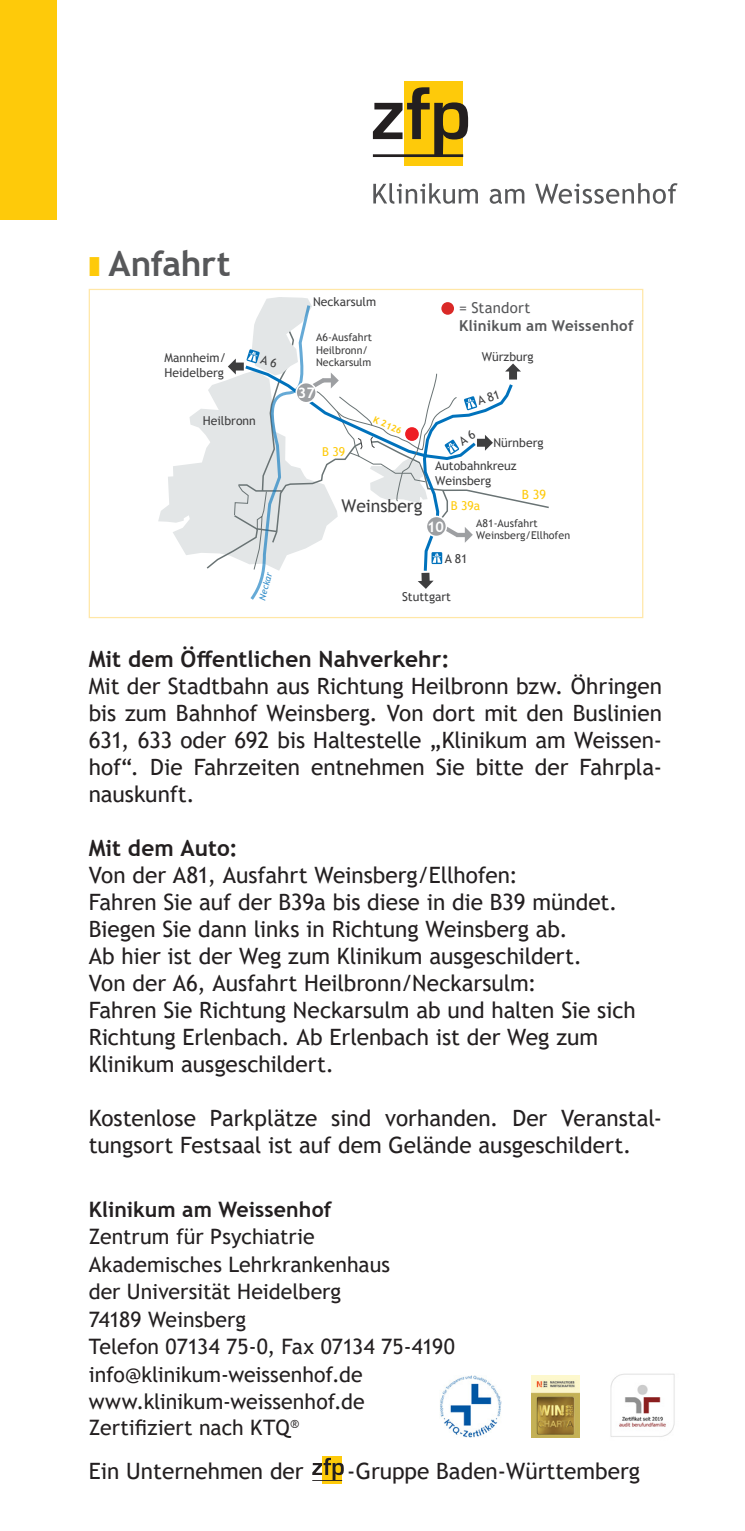
<style>
.page{position:relative;width:745px;height:1531px;background:#fff}
.page>*{position:absolute;margin:0;border:0;box-sizing:border-box;transform-origin:0 0}
.Ueberschrift{font:700 35px "Trebuchet MS";letter-spacing:-.01em;color:#57585a}
.Body_bold{font:22.5px/27px "Trebuchet MS";color:#231f20}
.Body_bold-2{font:700 22.5px "Trebuchet MS";letter-spacing:.005em;color:#231f20}
.Body_bold-3{font:21.25px "Trebuchet MS";color:#231f20}
.Body_bold-4{font:700 21.25px "Trebuchet MS";letter-spacing:.005em;color:#231f20}
.Body{font:21.25px "Trebuchet MS";color:#231f20}
.t1{font:17.5px "Trebuchet MS";color:#3e3e3f}
.Ueberschrift-2{font:700 15px/18px "Trebuchet MS";letter-spacing:.015em;color:#57585a}
.t2{font:700 14.5px "Trebuchet MS";color:#fff}
.t3{font:12.75px "Trebuchet MS";color:#feca0a}
.t4{font:12.25px/14.8px "Trebuchet MS";color:#3e3e3f}
.t5{font:12.25px "Trebuchet MS";color:#feca0a}
.t6{font:10.75px/12.8px "Trebuchet MS";color:#3e3e3f}
.t7{font:italic 9.25px "Trebuchet MS";color:rgb(0 114 188/.8)}
.t8{font:700 9.25px "Trebuchet MS";color:#feca0a}
.s1{font-weight:400}
</style>
<div class="page">
<svg style="left:373px;top:183px;width:304px;height:21px"></svg>
<div style="left:404px;top:81px;width:59px;height:85px;background:#feca0a"></div>
<svg style="left:372px;top:87px;width:96px;height:70px"></svg>
<svg style="left:505px;top:363px;width:15px;height:16px"></svg>
<div style="left:322px;top:1456px;width:20px;height:27px;background:#feca0a"></div>
<svg style="left:312px;top:1458px;width:31px;height:23px"></svg>
<div style="left:0;top:0;width:57px;height:220px;background:#feca0a"></div>
<img style="left:610px;top:1373px;width:65px;height:64px">
<img style="left:440px;top:1375px;width:61px;height:63px">
<img style="left:531px;top:1375px;width:48px;height:62px">
<svg style="left:158px;top:297px;width:340px;height:303px"></svg>
<p class="Ueberschrift" style="left:108px;top:241px;width:124px">Anfahrt</p>
<p class="t4" style="left:164px;top:350px;width:63px">Mannheim/<br>Heidelberg</p>
<p class="t4" style="left:203px;top:413px;width:54px">Heilbronn</p>
<p class="t7" style="left:256px;top:599px;width:30px;rotate:-75deg">Neckar</p>
<p class="t4" style="left:313px;top:294px;width:64px">Neckarsulm</p>
<p class="t6" style="left:316px;top:331px;width:57px">A6-Ausfahrt<br>Heilbronn/<br>Neckarsulm</p>
<p class="t2" style="left:298px;top:384px;width:18px">37</p>
<p class="t5" style="left:322px;top:444px;width:25px">B 39</p>
<p class="t8" style="left:376px;top:414px;width:31px;rotate:23deg">K 2126</p>
<p class="t1" style="left:341px;top:495px;width:82px">Weinsberg</p>
<p class="Ueberschrift-2" style="left:459px;top:299px;width:176px"><span class="s1">= Standort<br></span>Klinikum am Weissenhof</p>
<p class="t4" style="left:481px;top:349px;width:53px">Würzburg</p>
<p class="t4" style="left:493px;top:435px;width:52px">Nürnberg</p>
<p class="t4" style="left:435px;top:459px;width:83px">Autobahnkreuz<br>Weinsberg</p>
<p class="t3" style="left:521px;top:487px;width:26px">B 39</p>
<p class="t5" style="left:450px;top:498px;width:31px">B 39a</p>
<p class="t2" style="left:427px;top:517px;width:18px">10</p>
<p class="t6" style="left:476px;top:516px;width:95px">A81-Ausfahrt<br>Weinsberg/Ellhofen</p>
<p class="t4" style="left:444px;top:551px;width:24px">A 81</p>
<p class="t4" style="left:402px;top:589px;width:50px">Stuttgart</p>
<p class="Body_bold-2" style="left:89px;top:645px;width:362px">Mit dem Öffentlichen Nahverkehr:</p>
<p class="Body_bold" style="left:89px;top:673px;width:574px;text-align:justify">Mit der Stadtbahn aus Richtung Heilbronn bzw. Öhringen bis zum Bahnhof Weinsberg. Von dort mit den Buslinien 631, 633 oder 692 bis Haltestelle „Klinikum am Weissen&shy;hof“. Die Fahrzeiten entnehmen Sie bitte der Fahrpla&shy;nauskunft.</p>
<p class="Body_bold-2" style="left:89px;top:834px;width:150px">Mit dem Auto:</p>
<p class="Body_bold" style="left:89px;top:862px;width:530px">Von der A81, Ausfahrt Weinsberg/Ellhofen:<br>Fahren Sie auf der B39a bis diese in die B39 mündet.<br>Biegen Sie dann links in Richtung Weinsberg ab.<br>Ab hier ist der Weg zum Klinikum ausgeschildert.</p>
<p class="Body_bold" style="left:89px;top:970px;width:548px">Von der A6, Ausfahrt Heilbronn/Neckarsulm:<br>Fahren Sie Richtung Neckarsulm ab und halten Sie sich Richtung Erlenbach. Ab Erlenbach ist der Weg zum Klinikum ausgeschildert.</p>
<p class="Body_bold" style="left:89px;top:1105px;width:574px">Kostenlose Parkplätze sind vorhanden. Der Veranstal&shy;tungsort Festsaal ist auf dem Gelände ausgeschildert.</p>
<p class="Body_bold-4" style="left:89px;top:1196px;width:244px">Klinikum am Weissenhof</p>
<p class="Body_bold-3" style="left:89px;top:1223px;width:227px">Zentrum für Psychiatrie</p>
<p class="Body_bold-3" style="left:89px;top:1251px;width:303px">Akademisches Lehrkrankenhaus</p>
<p class="Body_bold-3" style="left:89px;top:1278px;width:254px">der Universität Heidelberg</p>
<p class="Body_bold-3" style="left:89px;top:1306px;width:159px">74189 Weinsberg</p>
<p class="Body_bold-3" style="left:89px;top:1333px;width:367px">Telefon 07134 75-0, Fax 07134 75-4190</p>
<p class="Body_bold-3" style="left:89px;top:1361px;width:275px">info@klinikum-weissenhof.de</p>
<p class="Body_bold-3" style="left:89px;top:1388px;width:277px">www.klinikum-weissenhof.de</p>
<p class="Body" style="left:89px;top:1414px;width:211px">Zertifiziert nach KTQ<sup>®</sup></p>
<p class="Body_bold" style="left:89px;top:1457px;width:216px">Ein Unternehmen der</p>
<p class="Body_bold" style="left:347px;top:1457px;width:294px">-Gruppe Baden-Württemberg</p>
</div>
